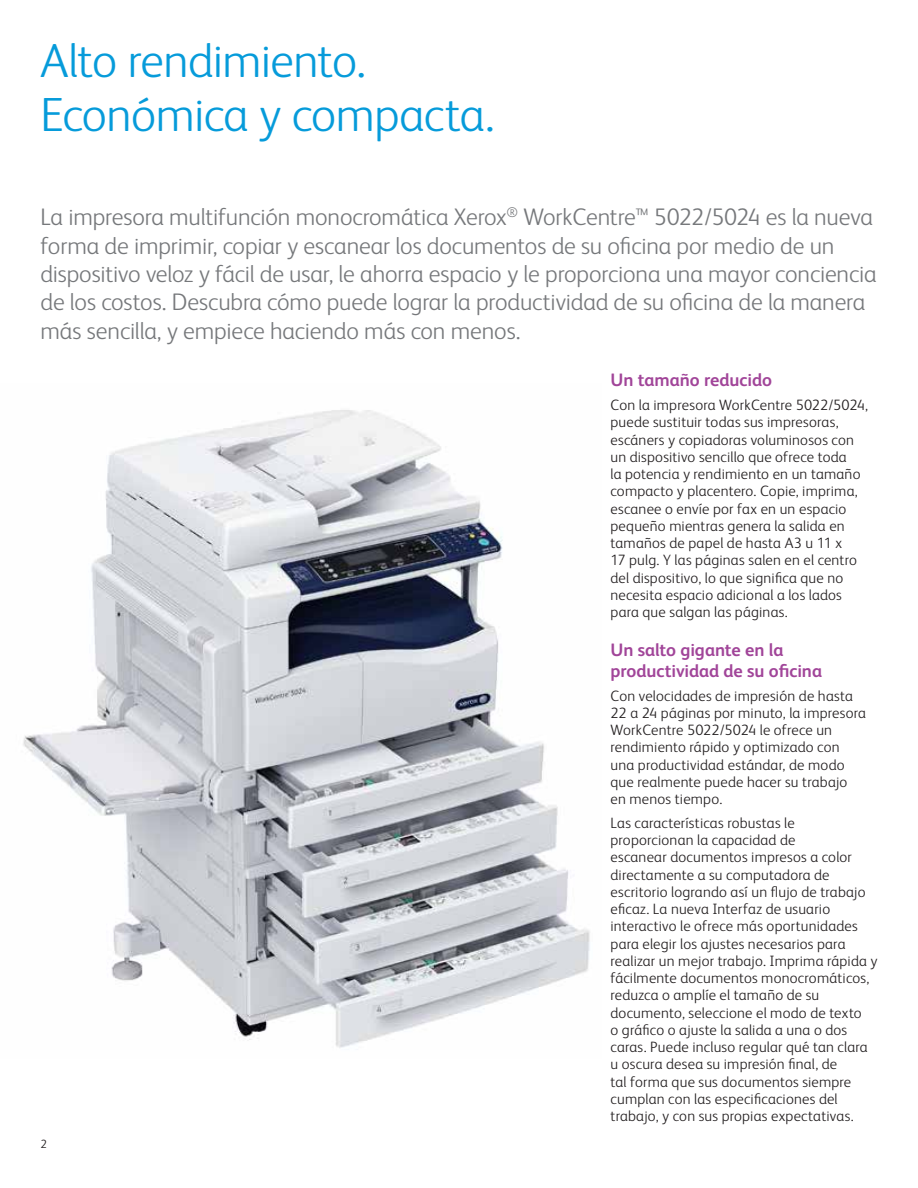
<style>
.page{position:relative;width:918px;height:1188px;background:#fff}
.page>*{position:absolute;margin:0;border:0;box-sizing:border-box;transform-origin:0 0}
.t1{font:300 48px/54px "Xerox Sans";letter-spacing:-.01em;color:#069bda}
.t2{font:300 24px/28.5px "Xerox Sans";letter-spacing:-.005em;color:#76787b}
.t3{font:700 18px/21px "Xerox Sans";letter-spacing:-.005em;color:#a14599}
.t4{font:300 15px/17.2px "Xerox Sans";letter-spacing:.015em;color:#231f20}
.t5{font:300 12px "Xerox Sans";color:#231f20}
</style>
<div class="page">
<img style="left:23px;top:410px;width:567px;height:638px">
<h1 class="t1" style="left:40px;top:32px;width:456px">Alto rendimiento.<br>Económica y compacta.</h1>
<p class="t2" style="left:40px;top:201px;width:838px">La impresora multifunción monocromática Xerox<sup>®</sup> WorkCentre™ 5022/5024 es la nueva forma de imprimir, copiar y escanear los documentos de su oficina por medio de un dispositivo veloz y fácil de usar, le ahorra espacio y le proporciona una mayor conciencia de los costos. Descubra cómo puede lograr la productividad de su oficina de la manera más sencilla, y empiece haciendo más con menos.</p>
<p class="t5" style="left:40px;top:1136px;width:8px">2</p>
<p class="t3" style="left:610px;top:369px;width:163px">Un tamaño reducido</p>
<p class="t4" style="left:610px;top:396px;width:259px">Con la impresora WorkCentre 5022/5024, puede sustituir todas sus impresoras, escáners y copiadoras voluminosos con un dispositivo sencillo que ofrece toda<br>la potencia y rendimiento en un tamaño compacto y placentero. Copie, imprima, escanee o envíe por fax en un espacio pequeño mientras genera la salida en tamaños de papel de hasta A3 u 11 x<br>17 pulg. Y las páginas salen en el centro del dispositivo, lo que significa que no necesita espacio adicional a los lados para que salgan las páginas.</p>
<p class="t3" style="left:610px;top:639px;width:213px">Un salto gigante en la productividad de su oficina</p>
<p class="t4" style="left:610px;top:686px;width:257px">Con velocidades de impresión de hasta 22 a 24 páginas por minuto, la impresora WorkCentre 5022/5024 le ofrece un rendimiento rápido y optimizado con una productividad estándar, de modo que realmente puede hacer su trabajo en menos tiempo.</p>
<p class="t4" style="left:610px;top:813px;width:268px">Las características robustas le proporcionan la capacidad de<br>escanear documentos impresos a color directamente a su computadora de escritorio logrando así un flujo de trabajo eficaz. La nueva Interfaz de usuario interactivo le ofrece más oportunidades para elegir los ajustes necesarios para realizar un mejor trabajo. Imprima rápida y fácilmente documentos monocromáticos, reduzca o amplíe el tamaño de su documento, seleccione el modo de texto<br>o gráfico o ajuste la salida a una o dos caras. Puede incluso regular qué tan clara u oscura desea su impresión final, de<br>tal forma que sus documentos siempre cumplan con las especificaciones del trabajo, y con sus propias expectativas.</p>
</div>
